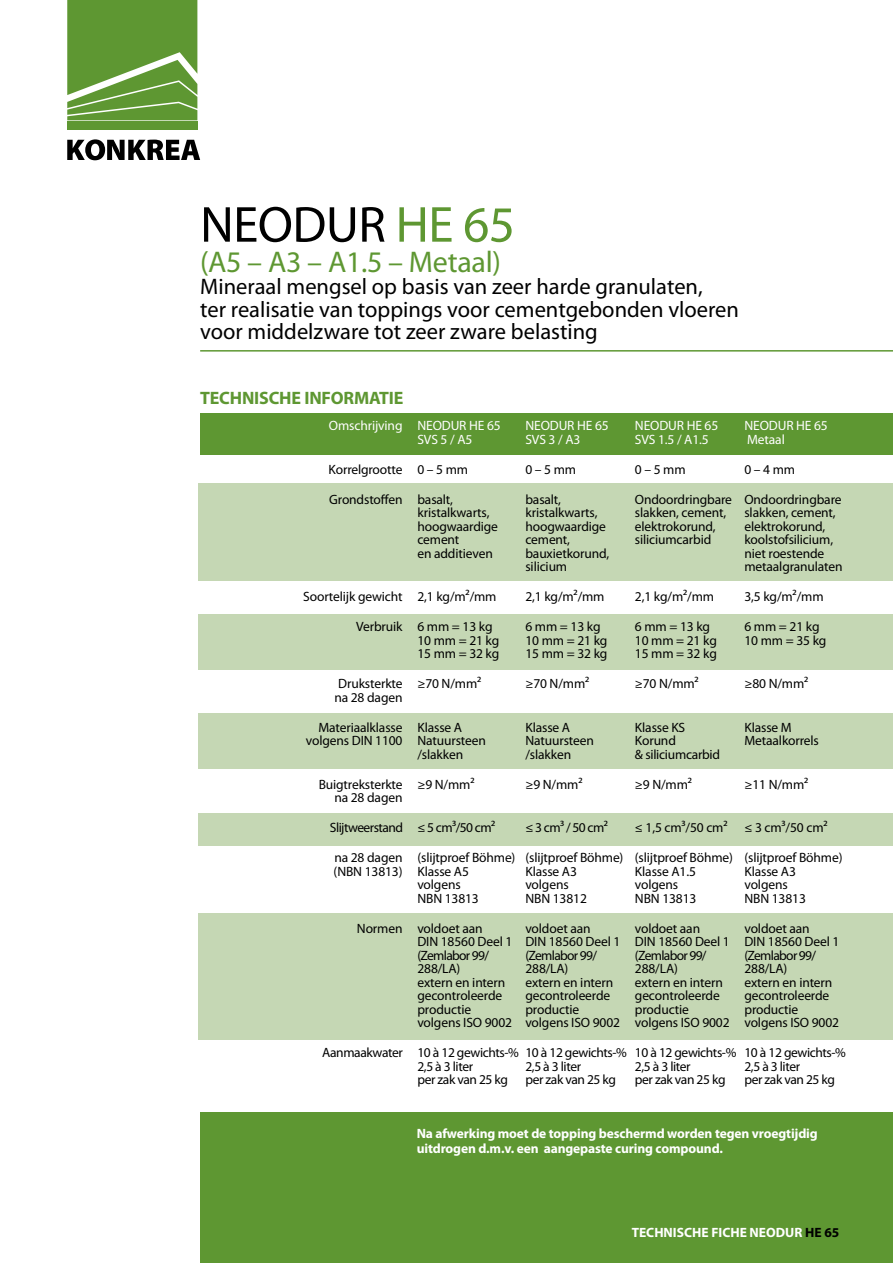
<style>
.page{position:relative;width:893px;height:1263px;background:#fff}
.page>*{position:absolute;margin:0;border:0;box-sizing:border-box;transform-origin:0 0}
.t1{font:51px "Myriad Pro";letter-spacing:-.01em;color:#000}
.t2{font:30px "Myriad Pro";letter-spacing:-.01em;color:#5e9732}
.t3{font:22.5px/22.5px "Myriad Pro";color:#000}
.t4{font:700 18px "Myriad Pro";letter-spacing:-.01em;color:#5e9732}
.t5{font:13.5px/13.5px "Myriad Pro";letter-spacing:-.01em;color:#000}
.t6{font:13.5px/13.5px "Myriad Pro";letter-spacing:-.03em;color:#000}
.t7{font:700 13.5px/15px "Myriad Pro";letter-spacing:-.01em;color:#fff}
.t8{font:13.5px "Myriad Pro";letter-spacing:-.01em;color:#fff}
.t9{font:13.5px "Myriad Pro";letter-spacing:-.05em;color:#000}
.t10{font:13.5px "Myriad Pro";letter-spacing:-.04em;color:#000}
.s1{color:#5e9732}
.s2{color:#000}
</style>
<div class="page">
<div style="left:200px;top:413px;width:693px;height:42px;background:#5e9732"></div>
<div style="left:200px;top:1112px;width:693px;height:151px;background:#5e9732"></div>
<div style="left:199px;top:483px;width:694px;height:97px;background:#c5d7b4"></div>
<div style="left:199px;top:614px;width:694px;height:55px;background:#c5d7b4"></div>
<div style="left:199px;top:714px;width:694px;height:55px;background:#c5d7b4"></div>
<div style="left:199px;top:813px;width:694px;height:33px;background:#c5d7b4"></div>
<div style="left:199px;top:913px;width:694px;height:127px;background:#c5d7b4"></div>
<svg style="left:67px;top:0;width:130px;height:120px;background:#6ca044"></svg>
<div style="left:67px;top:122px;width:130px;height:8px;background:#5e9732"></div>
<svg style="left:67px;top:139px;width:133px;height:21px"></svg>
<hr style="left:200px;top:350px;width:693px;height:2px;background:#5e9732">
<h1 class="t1" style="left:200px;top:193px;width:316px">NEODUR <span class="s1">HE 65</span></h1>
<h2 class="t2" style="left:200px;top:243px;width:302px">(A5 – A3 – A1.5 – Metaal)</h2>
<h3 class="t3" style="left:200px;top:275px;width:540px">Mineraal mengsel op basis van zeer harde granulaten,<br>ter realisatie van toppings voor cementgebonden vloeren voor middelzware tot zeer zware belasting</h3>
<h3 class="t4" style="left:200px;top:386px;width:205px">TECHNISCHE INFORMATIE</h3>
<p class="t8" style="left:329px;top:418px;width:173px">Omschrijving NEODUR HE 65</p>
<p class="t8" style="left:525px;top:418px;width:85px">NEODUR HE 65</p>
<p class="t8" style="left:635px;top:418px;width:85px">NEODUR HE 65</p>
<p class="t8" style="left:744px;top:418px;width:85px">NEODUR HE 65</p>
<p class="t8" style="left:417px;top:431px;width:56px">SVS 5 / A5</p>
<p class="t8" style="left:525px;top:431px;width:56px">SVS 3 / A3</p>
<p class="t8" style="left:635px;top:431px;width:75px">SVS 1.5 / A1.5</p>
<p class="t8" style="left:747px;top:431px;width:39px">Metaal</p>
<p class="t5" style="left:329px;top:462px;width:141px">Korrelgrootte 0 – 5 mm</p>
<p class="t5" style="left:525px;top:462px;width:52px">0 – 5 mm</p>
<p class="t5" style="left:635px;top:462px;width:52px">0 – 5 mm</p>
<p class="t5" style="left:744px;top:462px;width:52px">0 – 4 mm</p>
<p class="t5" style="left:329px;top:492px;width:125px">Grondstoffen basalt,</p>
<p class="t5" style="left:525px;top:492px;width:37px">basalt,</p>
<p class="t5" style="left:635px;top:492px;width:208px">Ondoordringbare Ondoordringbare</p>
<p class="t5" style="left:417px;top:506px;width:74px">kristalkwarts,</p>
<p class="t5" style="left:525px;top:506px;width:74px">kristalkwarts,</p>
<p class="t5" style="left:635px;top:506px;width:93px">slakken, cement,</p>
<p class="t5" style="left:744px;top:506px;width:93px">slakken, cement,</p>
<p class="t5" style="left:417px;top:519px;width:82px">hoogwaardige</p>
<p class="t5" style="left:525px;top:519px;width:82px">hoogwaardige</p>
<p class="t5" style="left:635px;top:519px;width:82px">elektrokorund,</p>
<p class="t5" style="left:744px;top:519px;width:82px">elektrokorund,</p>
<p class="t5" style="left:417px;top:533px;width:43px">cement</p>
<p class="t5" style="left:525px;top:533px;width:46px">cement,</p>
<p class="t5" style="left:635px;top:533px;width:78px">siliciumcarbid</p>
<p class="t5" style="left:744px;top:533px;width:90px">koolstofsilicium,</p>
<p class="t5" style="left:417px;top:546px;width:77px">en additieven</p>
<p class="t5" style="left:525px;top:546px;width:85px">bauxietkorund,</p>
<p class="t5" style="left:744px;top:546px;width:81px">niet roestende</p>
<p class="t5" style="left:525px;top:560px;width:43px">silicium</p>
<p class="t5" style="left:744px;top:560px;width:100px">metaalgranulaten</p>
<p class="t5" style="left:303px;top:590px;width:195px">Soortelijk gewicht 2,1 kg/m²/mm</p>
<p class="t5" style="left:525px;top:590px;width:81px">2,1 kg/m²/mm</p>
<p class="t5" style="left:635px;top:590px;width:81px">2,1 kg/m²/mm</p>
<p class="t5" style="left:744px;top:590px;width:81px">3,5 kg/m²/mm</p>
<p class="t5" style="left:356px;top:620px;width:138px">Verbruik 6 mm = 13 kg</p>
<p class="t5" style="left:525px;top:620px;width:77px">6 mm = 13 kg</p>
<p class="t5" style="left:635px;top:620px;width:77px">6 mm = 13 kg</p>
<p class="t5" style="left:744px;top:620px;width:77px">6 mm = 21 kg</p>
<p class="t5" style="left:417px;top:633px;width:83px">10 mm = 21 kg</p>
<p class="t5" style="left:525px;top:633px;width:83px">10 mm = 21 kg</p>
<p class="t5" style="left:635px;top:633px;width:83px">10 mm = 21 kg</p>
<p class="t5" style="left:744px;top:633px;width:83px">10 mm = 35 kg</p>
<p class="t5" style="left:417px;top:647px;width:83px">15 mm = 32 kg</p>
<p class="t5" style="left:525px;top:647px;width:83px">15 mm = 32 kg</p>
<p class="t5" style="left:635px;top:647px;width:83px">15 mm = 32 kg</p>
<p class="t5" style="left:338px;top:677px;width:145px">Druksterkte ≥70 N/mm²</p>
<p class="t5" style="left:525px;top:677px;width:65px">≥70 N/mm²</p>
<p class="t5" style="left:635px;top:677px;width:65px">≥70 N/mm²</p>
<p class="t5" style="left:744px;top:677px;width:65px">≥80 N/mm²</p>
<p class="t5" style="left:334px;top:690px;width:70px">na 28 dagen</p>
<p class="t5" style="left:318px;top:720px;width:145px">Materiaalklasse Klasse A</p>
<p class="t5" style="left:525px;top:720px;width:46px">Klasse A</p>
<p class="t5" style="left:635px;top:720px;width:52px">Klasse KS</p>
<p class="t5" style="left:744px;top:720px;width:49px">Klasse M</p>
<p class="t5" style="left:306px;top:734px;width:181px">volgens DIN 1100 Natuursteen</p>
<p class="t5" style="left:525px;top:734px;width:70px">Natuursteen</p>
<p class="t5" style="left:635px;top:734px;width:43px">Korund</p>
<p class="t5" style="left:744px;top:734px;width:76px">Metaalkorrels</p>
<p class="t5" style="left:417px;top:747px;width:47px">/slakken</p>
<p class="t5" style="left:525px;top:747px;width:47px">/slakken</p>
<p class="t5" style="left:635px;top:747px;width:87px">&amp; siliciumcarbid</p>
<p class="t5" style="left:319px;top:777px;width:157px">Buigtreksterkte ≥9 N/mm²</p>
<p class="t5" style="left:525px;top:777px;width:59px">≥9 N/mm²</p>
<p class="t5" style="left:635px;top:777px;width:59px">≥9 N/mm²</p>
<p class="t5" style="left:744px;top:777px;width:65px">≥11 N/mm²</p>
<p class="t5" style="left:334px;top:791px;width:70px">na 28 dagen</p>
<p class="t10" style="left:330px;top:820px;width:167px">Slijtweerstand ≤ 5 cm³/50 cm²</p>
<p class="t5" style="left:525px;top:821px;width:84px">≤ 3 cm³ / 50 cm²</p>
<p class="t5" style="left:635px;top:821px;width:194px">≤ 1,5 cm³/50 cm² ≤ 3 cm³/50 cm²</p>
<p class="t5" style="left:334px;top:851px;width:510px">na 28 dagen (slijtproef Böhme) (slijtproef Böhme) (slijtproef Böhme) (slijtproef Böhme) (NBN 13813) Klasse A5</p>
<p class="t5" style="left:525px;top:864px;width:53px">Klasse A3</p>
<p class="t5" style="left:635px;top:864px;width:63px">Klasse A1.5</p>
<p class="t5" style="left:744px;top:864px;width:53px">Klasse A3</p>
<p class="t5" style="left:417px;top:878px;width:45px">volgens</p>
<p class="t5" style="left:525px;top:878px;width:45px">volgens</p>
<p class="t5" style="left:635px;top:878px;width:45px">volgens</p>
<p class="t5" style="left:744px;top:878px;width:45px">volgens</p>
<p class="t5" style="left:417px;top:891px;width:63px">NBN 13813</p>
<p class="t5" style="left:525px;top:891px;width:63px">NBN 13812</p>
<p class="t5" style="left:635px;top:891px;width:63px">NBN 13813</p>
<p class="t5" style="left:744px;top:891px;width:63px">NBN 13813</p>
<p class="t5" style="left:357px;top:921px;width:127px">Normen voldoet aan</p>
<p class="t5" style="left:525px;top:921px;width:67px">voldoet aan</p>
<p class="t5" style="left:635px;top:921px;width:67px">voldoet aan</p>
<p class="t5" style="left:417px;top:921px;width:423px;text-indent:327px">voldoet aan<br>DIN 18560 Deel 1 DIN 18560 Deel 1 DIN 18560 Deel 1 DIN 18560 Deel 1 (Zemlabor 99/</p>
<p class="t9" style="left:525px;top:947px;width:73px">(Zemlabor 99/</p>
<p class="t9" style="left:635px;top:947px;width:73px">(Zemlabor 99/</p>
<p class="t9" style="left:744px;top:947px;width:73px">(Zemlabor 99/</p>
<p class="t5" style="left:417px;top:962px;width:44px">288/LA)</p>
<p class="t5" style="left:525px;top:962px;width:44px">288/LA)</p>
<p class="t5" style="left:635px;top:962px;width:44px">288/LA)</p>
<p class="t5" style="left:744px;top:962px;width:44px">288/LA)</p>
<p class="t5" style="left:417px;top:975px;width:89px">extern en intern</p>
<p class="t5" style="left:525px;top:975px;width:89px">extern en intern</p>
<p class="t5" style="left:635px;top:975px;width:89px">extern en intern</p>
<p class="t5" style="left:744px;top:975px;width:89px">extern en intern</p>
<p class="t5" style="left:417px;top:989px;width:86px">gecontroleerde</p>
<p class="t5" style="left:525px;top:989px;width:86px">gecontroleerde</p>
<p class="t5" style="left:635px;top:989px;width:86px">gecontroleerde</p>
<p class="t5" style="left:744px;top:989px;width:86px">gecontroleerde</p>
<p class="t5" style="left:417px;top:1002px;width:55px">productie</p>
<p class="t5" style="left:525px;top:1002px;width:55px">productie</p>
<p class="t5" style="left:635px;top:1002px;width:55px">productie</p>
<p class="t5" style="left:417px;top:1002px;width:423px;text-indent:327px">productie volgens ISO 9002 volgens ISO 9002 volgens ISO 9002 volgens ISO 9002</p>
<p class="t6" style="left:417px;top:1046px;width:430px;text-indent:-95px">Aanmaakwater 10 à 12 gewichts-% 10 à 12 gewichts-% 10 à 12 gewichts-% 10 à 12 gewichts-%<br>2,5 à 3 liter</p>
<p class="t5" style="left:525px;top:1059px;width:57px">2,5 à 3 liter</p>
<p class="t5" style="left:635px;top:1059px;width:57px">2,5 à 3 liter</p>
<p class="t5" style="left:744px;top:1059px;width:57px">2,5 à 3 liter</p>
<p class="t6" style="left:417px;top:1073px;width:92px">per zak van 25 kg</p>
<p class="t6" style="left:525px;top:1073px;width:92px">per zak van 25 kg</p>
<p class="t6" style="left:635px;top:1073px;width:92px">per zak van 25 kg</p>
<p class="t6" style="left:744px;top:1073px;width:92px">per zak van 25 kg</p>
<p class="t7" style="left:417px;top:1126px;width:403px">Na afwerking moet de topping beschermd worden tegen vroegtijdig uitdrogen d.m.v. een aangepaste curing compound.</p>
<p class="t7" style="left:632px;top:1224px;width:209px">TECHNISCHE FICHE NEODUR <span class="s2">HE 65</span></p>
</div>
